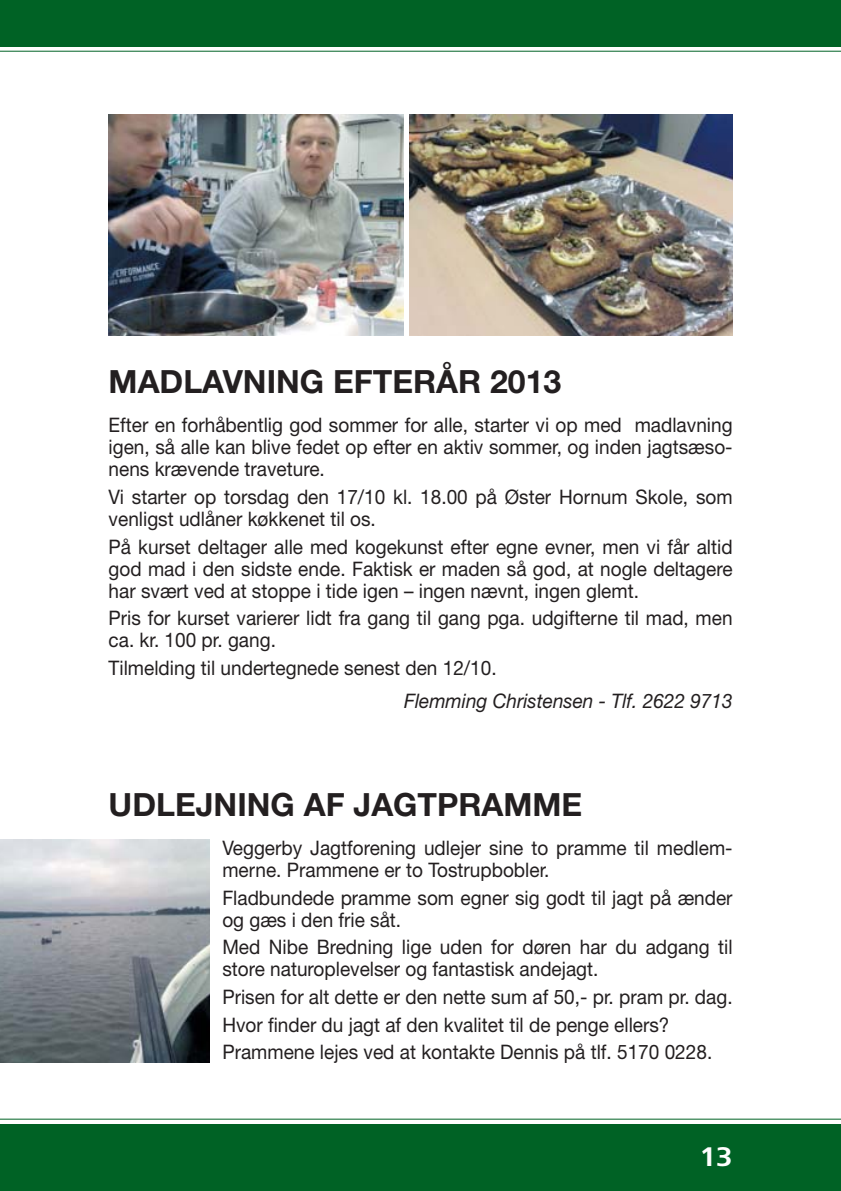
<style>
.page{position:relative;width:841px;height:1191px;background:#fff}
.page>*{position:absolute;margin:0;border:0;box-sizing:border-box;transform-origin:0 0}
.t1{font:700 32px "Helvetica Neue";color:#231f20}
.t2{font:700 28px "Frutiger Next Pro";color:#fff}
.t3{font:20px/22px "Helvetica Neue";color:#231f20;scale:.95 1}
.t4{font:italic 20px "Helvetica Neue";color:#231f20;scale:.95 1}
</style>
<div class="page">
<div style="left:0;top:0;width:840px;height:47px;background:#006225"></div>
<div style="left:0;top:1124px;width:840px;height:66px;background:#006225"></div>
<hr style="left:0;top:1118px;width:840px;height:1px;background:#006225">
<hr style="left:0;top:51px;width:840px;height:1px;background:#006225">
<img style="left:0;top:839px;width:209px;height:222px">
<img style="left:109px;top:114px;width:294px;height:221px">
<img style="left:409px;top:114px;width:323px;height:221px">
<h1 class="t1" style="left:109px;top:370px;width:454px">MADLAVNING EFTERÅR 2013</h1>
<p class="t3" style="left:109px;top:416px;width:658px;text-align:justify">Efter en forhåbentlig god sommer for alle, starter vi op med madlavning igen, så alle kan blive fedet op efter en aktiv sommer, og inden jagtsæso&shy;nens krævende traveture.</p>
<p class="t3" style="left:109px;top:487px;width:658px">Vi starter op torsdag den 17/10 kl. 18.00 på Øster Hornum Skole, som venligst udlåner køkkenet til os.</p>
<p class="t3" style="left:109px;top:537px;width:658px;text-align:justify">På kurset deltager alle med kogekunst efter egne evner, men vi får altid god mad i den sidste ende. Faktisk er maden så god, at nogle deltagere har svært ved at stoppe i tide igen – ingen nævnt, ingen glemt.</p>
<p class="t3" style="left:109px;top:609px;width:658px">Pris for kurset varierer lidt fra gang til gang pga. udgifterne til mad, men ca. kr. 100 pr. gang.</p>
<p class="t3" style="left:109px;top:658px;width:410px">Tilmelding til undertegnede senest den 12/10.</p>
<p class="t4" style="left:404px;top:694px;width:347px">Flemming Christensen - Tlf. 2622 9713</p>
<h1 class="t1" style="left:109px;top:793px;width:475px">UDLEJNING AF JAGTPRAMME</h1>
<p class="t3" style="left:222px;top:838px;width:538px">Veggerby Jagtforening udlejer sine to pramme til medlem&shy;merne. Prammene er to Tostrupbobler.</p>
<p class="t3" style="left:222px;top:888px;width:538px">Fladbundede pramme som egner sig godt til jagt på ænder og gæs i den frie såt.</p>
<p class="t3" style="left:222px;top:938px;width:538px">Med Nibe Bredning lige uden for døren har du adgang til store naturoplevelser og fantastisk andejagt.</p>
<p class="t3" style="left:222px;top:984px;width:538px;line-height:27.6px">Prisen for alt dette er den nette sum af 50,- pr. pram pr. dag.<br>Hvor finder du jagt af den kvalitet til de penge ellers?<br>Prammene lejes ved at kontakte Dennis på tlf. 5170 0228.</p>
<h2 class="t2" style="left:699px;top:1143px;width:34px">13</h2>
</div>
